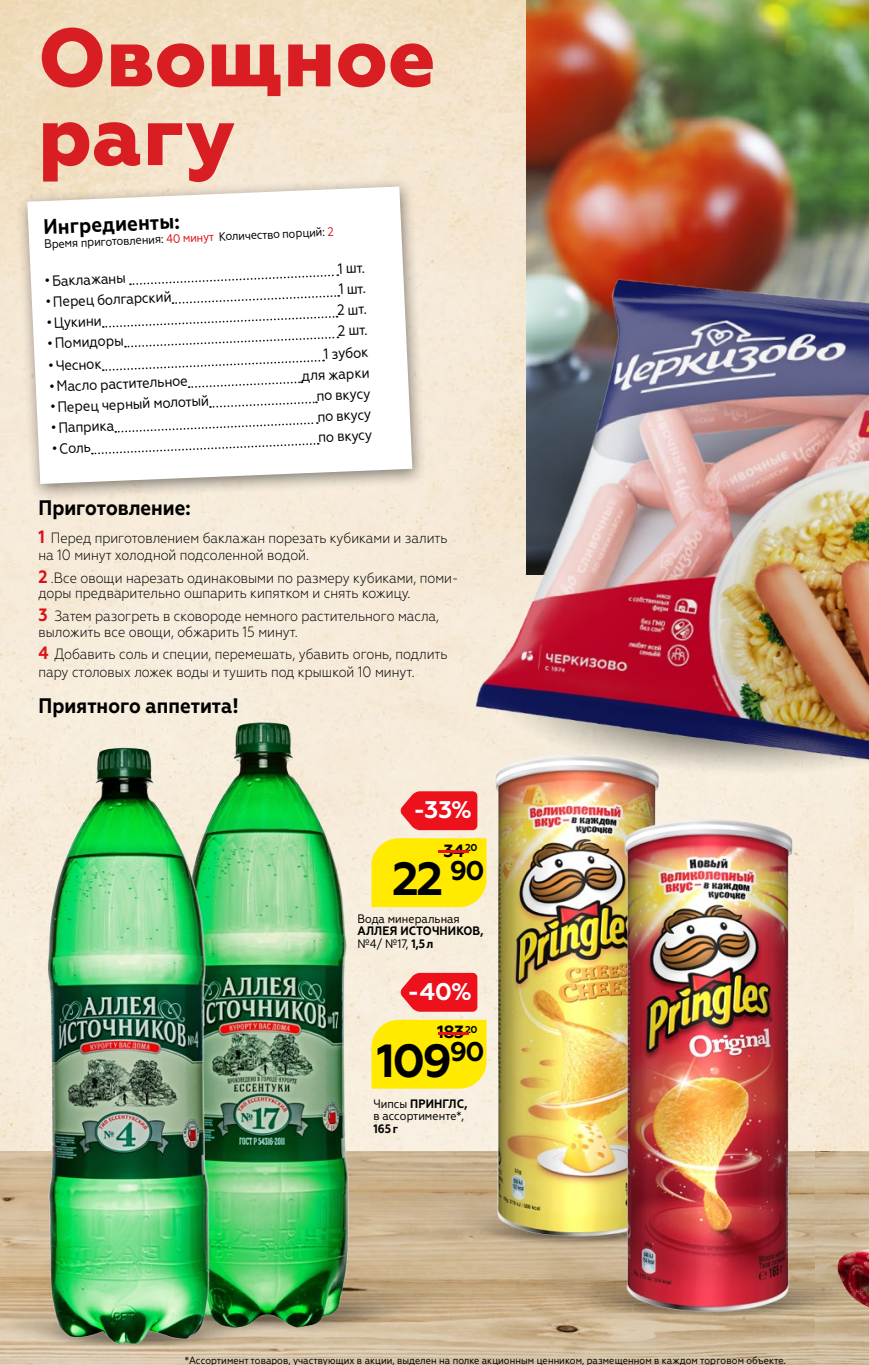
<style>
.page{position:relative;width:869px;height:1365px;background:#fff}
.page>*{position:absolute;margin:0;border:0;box-sizing:border-box;transform-origin:0 0}
.t1{font:800 82.25px/78.8px "Geometria";letter-spacing:.005em;color:#d81e23}
.t2{font:700 46.38px "Geometria";color:#000}
.t3{font:700 24.15px "Geometria";color:#fff}
.t4{font:700 21px "Geometria Narrow";color:#000}
.t5{font:700 17.68px "Geometria";color:#000002}
.t6{font:300 14.88px/17.5px "Geometria Narrow";color:#000}
.t7{font:14.88px "Geometria Narrow";color:#000}
.t8{font:12.25px/12.2px "Geometria Narrow";color:#000}
.t9{font:10.5px "Geometria Narrow";color:#000}
.t10{font:700 9.97px "Geometria";color:#000002}
.s1{color:#db1117}
.s2{font-weight:700;font-size:17.85px;color:#db1117}
.s3{font-size:17.68px;color:#ed111c}
.s4{font-weight:700}
</style>
<div class="page">
<img style="left:0;top:0;width:868px;height:1151px">
<img style="left:0;top:1151px;width:868px;height:213px">
<img style="left:526px;top:0;width:342px;height:169px">
<div style="left:16px;top:177px;width:411px;height:324px;background:#000;opacity:.47"></div>
<svg style="left:27px;top:186px;width:384px;height:298px"></svg>
<svg style="left:130px;top:273px;width:208px;height:13px"></svg>
<svg style="left:172px;top:294px;width:167px;height:11px"></svg>
<svg style="left:103px;top:315px;width:234px;height:13px"></svg>
<svg style="left:125px;top:335px;width:213px;height:13px"></svg>
<svg style="left:103px;top:359px;width:221px;height:13px"></svg>
<svg style="left:188px;top:380px;width:114px;height:9px"></svg>
<svg style="left:210px;top:400px;width:107px;height:8px"></svg>
<svg style="left:115px;top:421px;width:203px;height:12px"></svg>
<svg style="left:92px;top:442px;width:226px;height:13px"></svg>
<img style="left:382px;top:1163px;width:91px;height:55px">
<img style="left:473px;top:804px;width:200px;height:409px">
<img style="left:456px;top:1213px;width:412px;height:107px">
<img style="left:615px;top:811px;width:200px;height:507px">
<img style="left:769px;top:1224px;width:99px;height:100px">
<img style="left:837px;top:1248px;width:14px;height:58px">
<img style="left:851px;top:1216px;width:17px;height:90px">
<img style="left:0;top:1218px;width:540px;height:114px">
<img style="left:176px;top:709px;width:185px;height:623px">
<img style="left:0;top:1281px;width:333px;height:67px">
<img style="left:27px;top:733px;width:186px;height:618px">
<img style="left:798px;top:804px;width:70px;height:14px">
<img style="left:411px;top:169px;width:457px;height:635px">
<div style="left:371px;top:1019px;width:115px;height:69px;background:#ffea00"></div>
<svg style="left:400px;top:972px;width:77px;height:39px;background:#ee2a32"></svg>
<div style="left:371px;top:838px;width:115px;height:69px;background:#ffea00"></div>
<svg style="left:400px;top:791px;width:77px;height:39px;background:#ee272f"></svg>
<p class="t1" style="left:38px;top:20px;width:399px">Овощное рагу</p>
<p class="t4" style="left:43px;top:214px;width:138px;rotate:-2deg">Ингредиенты:</p>
<p class="t8" style="left:44px;top:237px;width:291px;rotate:-2deg">Время приготовления: <span class="s1">40 минут</span> Количество порций: <span class="s1">2</span></p>
<p class="t7" style="left:44px;top:273px;width:82px;rotate:-3deg">•Баклажаны</p>
<p class="t7" style="left:337px;top:260px;width:29px;rotate:-3deg">1 шт.</p>
<p class="t7" style="left:338px;top:281px;width:29px;rotate:-3deg">1 шт.</p>
<p class="t7" style="left:45px;top:294px;width:127px;rotate:-3deg">•Перец болгарский</p>
<p class="t7" style="left:336px;top:301px;width:31px;rotate:-3deg">2 шт.</p>
<p class="t7" style="left:46px;top:314px;width:57px;rotate:-3deg">•Цукини</p>
<p class="t7" style="left:337px;top:322px;width:31px;rotate:-3deg">2 шт.</p>
<p class="t7" style="left:47px;top:335px;width:78px;rotate:-3deg">•Помидоры</p>
<p class="t7" style="left:323px;top:345px;width:46px;rotate:-3deg">1 зубок</p>
<p class="t7" style="left:48px;top:357px;width:55px;rotate:-3deg">•Чеснок</p>
<p class="t7" style="left:301px;top:367px;width:69px;rotate:-3deg">для жарки</p>
<p class="t7" style="left:49px;top:378px;width:140px;rotate:-3deg">•Масло растительное</p>
<p class="t7" style="left:50px;top:399px;width:160px;rotate:-3deg">•Перец черный молотый</p>
<p class="t7" style="left:316px;top:387px;width:55px;rotate:-3deg">по вкусу</p>
<p class="t7" style="left:51px;top:419px;width:65px;rotate:-3deg">•Паприка</p>
<p class="t7" style="left:317px;top:408px;width:55px;rotate:-3deg">по вкусу</p>
<p class="t7" style="left:318px;top:428px;width:55px;rotate:-3deg">по вкусу</p>
<p class="t7" style="left:51px;top:440px;width:40px;rotate:-3deg">•Соль</p>
<p class="t4" style="left:38px;top:495px;width:154px">Приготовление:</p>
<p class="t6" style="left:38px;top:528px;width:410px"><span class="s2">1</span> Перед приготовлением баклажан порезать кубиками и залить на 10 минут холодной подсоленной водой.</p>
<p class="t6" style="left:38px;top:569px;width:421px;line-height:15.8px"><span class="s2">2</span> .Все овощи нарезать одинаковыми по размеру кубиками, поми&shy;доры предварительно ошпарить кипятком и снять кожицу.</p>
<p class="t6" style="left:38px;top:607px;width:402px;line-height:15.8px"><span class="s2">3</span> Затем разогреть в сковороде немного растительного масла, выложить все овощи, обжарить 15 минут.</p>
<p class="t6" style="left:38px;top:645px;width:410px"><span class="s2">4</span> Добавить соль и специи, перемешать, убавить огонь, подлить пару столовых ложек воды и тушить под крышкой 10 минут.</p>
<p class="t4" style="left:38px;top:693px;width:202px">Приятного аппетита!</p>
<p class="t3" style="left:413px;top:795px;width:60px">-33%</p>
<p class="t10" style="left:429px;top:841px;width:50px"><span class="s3">-</span>20</p>
<p class="t5" style="left:443px;top:840px;width:23px">34</p>
<p class="t2" style="left:392px;top:851px;width:94px">22 <sup>90</sup></p>
<p class="t8" style="left:357px;top:912px;width:127px">Вода минеральная<br><span class="s4">АЛЛЕЯ ИСТОЧНИКОВ, </span>№4/ №17, <span class="s4">1,5л</span></p>
<p class="t3" style="left:407px;top:977px;width:66px">-40%</p>
<p class="t10" style="left:429px;top:1023px;width:50px"><span class="s3">-</span>20</p>
<p class="t5" style="left:437px;top:1021px;width:29px">183</p>
<p class="t2" style="left:376px;top:1033px;width:109px">109<sup>90</sup></p>
<p class="t8" style="left:373px;top:1097px;width:95px">Чипсы <span class="s4">ПРИНГЛС, </span>в ассортименте*,<br><span class="s4">165г</span></p>
<p class="t9" style="left:185px;top:1354px;width:602px">*Ассортимент товаров, участвующих в акции, выделен на полке акционным ценником, размещенном в каждом торговом объекте.</p>
</div>
